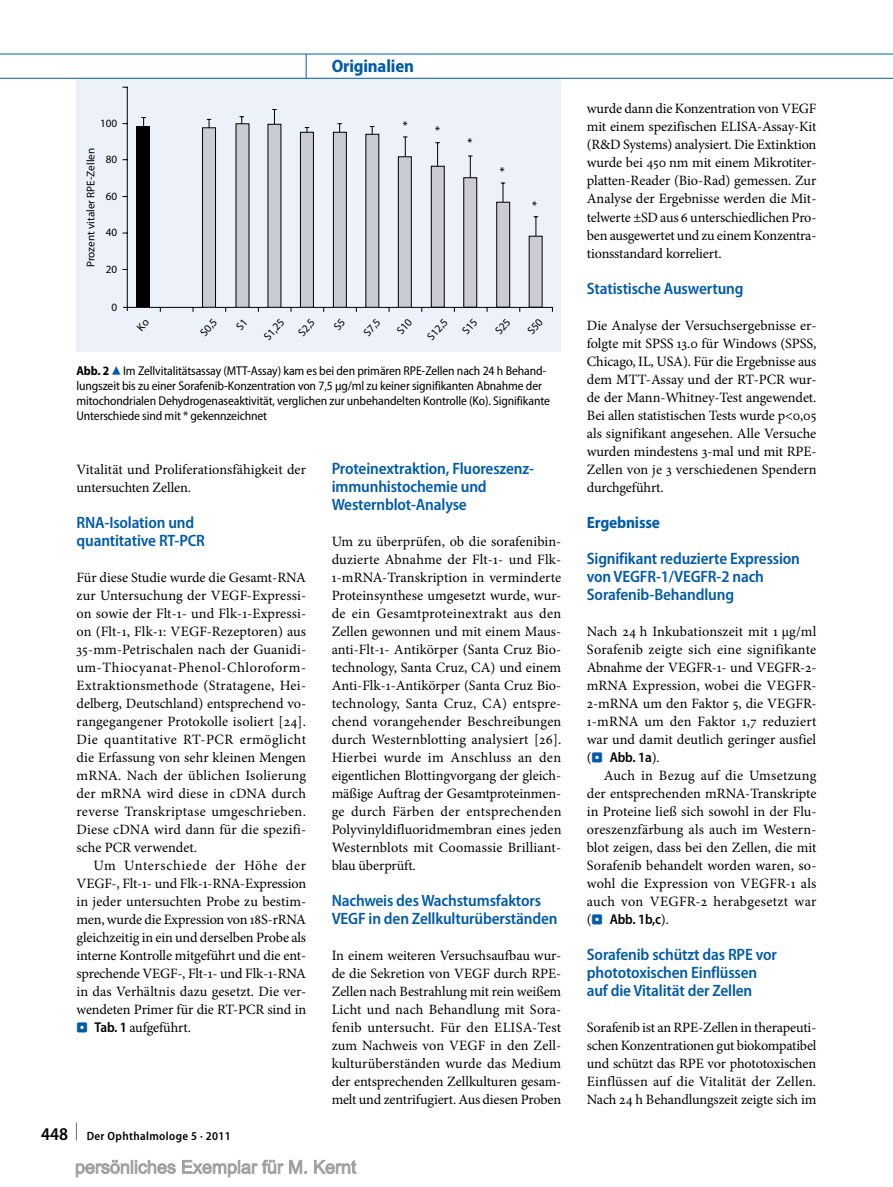
<style>
.page{position:relative;width:893px;height:1187px;background:#fff}
.page>*{position:absolute;margin:0;border:0;box-sizing:border-box;transform-origin:0 0}
.t1{font:700 semi-condensed 18px "Myriad Pro";letter-spacing:-.01em;color:#005ba9}
.t2{font:600 semi-condensed 16.5px/18px "Myriad Pro";letter-spacing:-.01em;color:#005ba9}
.t3{font:700 semi-condensed 16.5px "Myriad Pro";letter-spacing:-.01em;color:#005ba9}
.t4{font:14.25px/18px "Minion Pro";color:#000;text-align:justify}
.t5{font:600 semi-condensed 14.25px "Myriad Pro";letter-spacing:-.01em;color:#000}
.t6{font:semi-condensed 12.75px/15px "Myriad Pro";letter-spacing:-.01em;color:#000}
.t7{font:600 semi-condensed 12px "Myriad Pro";letter-spacing:.03em;color:#000}
.t8{font:11.1px "Myriad Pro";color:#000}
.t9{font:600 11.1px "Myriad Pro";color:#000}
.s1{font-weight:700}
.s2{font-family:"S Buttons";font-stretch:normal;font-size:14.25px;color:#005ba9}
.s3{font-style:italic}
.s4{font-family:"S Buttons";font-size:13.5px;color:#005ba9}
.s5{font-family:"Myriad Pro";font-weight:600;font-stretch:semi-condensed}
.s6{font-size:18px}
.s7{font-family:"Minion Pro";font-weight:400;font-stretch:normal}
.s8{font-family:"S Buttons";font-weight:400;font-stretch:normal;font-size:13.5px;color:#005ba9}
</style>
<div class="page">
<div style="left:77px;top:78px;width:484px;height:273px;background:#edf1fa"></div>
<hr style="left:127px;top:87px;width:1px;height:224px;background:#000">
<hr style="left:123px;top:307px;width:429px;height:1px;background:#000">
<div style="left:137px;top:126px;width:13px;height:181px;background:#000"></div>
<svg style="left:141px;top:117px;width:5px;height:9px"></svg>
<svg style="left:207px;top:119px;width:4px;height:8px"></svg>
<svg style="left:239px;top:116px;width:5px;height:7px"></svg>
<svg style="left:272px;top:109px;width:5px;height:15px"></svg>
<svg style="left:305px;top:127px;width:4px;height:5px"></svg>
<svg style="left:337px;top:123px;width:5px;height:9px"></svg>
<svg style="left:370px;top:126px;width:4px;height:8px"></svg>
<svg style="left:403px;top:136px;width:5px;height:20px"></svg>
<svg style="left:435px;top:142px;width:5px;height:24px"></svg>
<svg style="left:468px;top:156px;width:5px;height:21px"></svg>
<svg style="left:501px;top:182px;width:4px;height:20px"></svg>
<svg style="left:534px;top:216px;width:4px;height:20px"></svg>
<div style="left:203px;top:128px;width:13px;height:179px;background:#cbccd3"></div>
<div style="left:202px;top:127px;width:14px;height:180px;border:1px solid #000"></div>
<div style="left:236px;top:124px;width:13px;height:183px;background:#cbccd3"></div>
<div style="left:268px;top:124px;width:13px;height:183px;background:#cbccd3"></div>
<div style="left:300px;top:132px;width:13px;height:175px;background:#cbccd3"></div>
<div style="left:300px;top:132px;width:14px;height:175px;border:1px solid #000"></div>
<div style="left:333px;top:132px;width:13px;height:175px;background:#cbccd3"></div>
<div style="left:333px;top:132px;width:14px;height:175px;border:1px solid #000"></div>
<div style="left:366px;top:134px;width:13px;height:173px;background:#cbccd3"></div>
<div style="left:398px;top:157px;width:13px;height:150px;background:#cbccd3"></div>
<div style="left:398px;top:156px;width:14px;height:151px;border:1px solid #000"></div>
<div style="left:431px;top:166px;width:13px;height:141px;background:#cbccd3"></div>
<div style="left:431px;top:166px;width:14px;height:141px;border:1px solid #000"></div>
<div style="left:464px;top:178px;width:13px;height:129px;background:#cbccd3"></div>
<div style="left:463px;top:177px;width:14px;height:130px;border:1px solid #000"></div>
<div style="left:497px;top:202px;width:13px;height:105px;background:#cbccd3"></div>
<div style="left:496px;top:202px;width:14px;height:105px;border:1px solid #000"></div>
<div style="left:529px;top:236px;width:13px;height:71px;background:#cbccd3"></div>
<hr style="left:0;top:54px;width:893px;height:1px;background:#005ba9">
<hr style="left:0;top:78px;width:893px;height:1px;background:#005ba9">
<svg style="left:306px;top:54px;width:1px;height:25px"></svg>
<svg style="left:75px;top:1159px;width:282px;height:18px"></svg>
<p class="t8" style="left:100px;top:116px;width:19px">100</p>
<p class="t8" style="left:106px;top:152px;width:13px">80</p>
<p class="t8" style="left:106px;top:189px;width:13px">60</p>
<p class="t8" style="left:106px;top:226px;width:13px">40</p>
<p class="t8" style="left:106px;top:262px;width:13px">20</p>
<p class="t8" style="left:112px;top:300px;width:7px">0</p>
<p class="t8" style="left:84px;top:267px;width:121px;rotate:-90deg">Prozent vitaler RPE-Zellen</p>
<p class="t1" style="left:332px;top:56px;width:84px">Originalien</p>
<p class="t9" style="left:403px;top:118px;width:6px">*</p>
<p class="t9" style="left:435px;top:124px;width:6px">*</p>
<p class="t9" style="left:467px;top:135px;width:6px">*</p>
<p class="t9" style="left:500px;top:164px;width:6px">*</p>
<p class="t9" style="left:532px;top:198px;width:6px">*</p>
<p class="t8" style="left:197px;top:330px;width:21px;rotate:-49deg">S0,5</p>
<p class="t8" style="left:261px;top:334px;width:27px;rotate:-49deg">S1,25</p>
<p class="t8" style="left:295px;top:330px;width:21px;rotate:-49deg">S2,5</p>
<p class="t8" style="left:361px;top:330px;width:21px;rotate:-49deg">S7,5</p>
<p class="t8" style="left:424px;top:334px;width:27px;rotate:-49deg">S12,5</p>
<p class="t6" style="left:77px;top:363px;width:475px"><span class="s1">Abb. 2</span><span class="s2">8</span>Im Zellvitalitätsassay (MTT-Assay) kam es bei den primären RPE-Zellen nach 24 h Behand&shy;lungszeit bis zu einer Sorafenib-Konzentration von 7,5 µg/ml zu keiner signifikanten Abnahme der mitochondrialen Dehydrogenaseaktivität, verglichen zur unbehandelten Kontrolle (Ko). Signifikante Unterschiede sind mit * gekennzeichnet</p>
<p class="t4" style="left:77px;top:460px;width:231px">Vitalität und Proliferationsfähigkeit der untersuchten Zellen.</p>
<p class="t2" style="left:77px;top:513px;width:130px">RNA-Isolation und quantitative RT-PCR</p>
<p class="t4" style="left:77px;top:568px;width:231px">Für diese Studie wurde die Gesamt-RNA zur Untersuchung der VEGF-Expressi&shy;on sowie der Flt-1- und Flk-1<span class="s3">-</span>Expressi&shy;on (Flt-1, Flk-1: VEGF-Rezeptoren) aus 35-mm-Petrischalen nach der Guanidi&shy;um-Thiocyanat-Phenol-Chloroform-Extraktionsmethode (Stratagene, Hei&shy;delberg, Deutschland) entsprechend vo&shy;rangegangener Protokolle isoliert [24].<br>Die quantitative RT-PCR ermöglicht die Erfassung von sehr kleinen Mengen mRNA. Nach der üblichen Isolierung der mRNA wird diese in cDNA durch reverse Transkriptase umgeschrieben.<br>Diese cDNA wird dann für die spezifi&shy;sche PCR verwendet.</p>
<p class="t4" style="left:77px;top:856px;width:231px;text-indent:17px">Um Unterschiede der Höhe der VEGF-, Flt-1- und Flk-1-RNA-Expression in jeder untersuchten Probe zu bestim&shy;men, wurde die Expression von 18S-rRNA gleichzeitig in ein und derselben Probe als interne Kontrolle mitgeführt und die ent&shy;sprechende VEGF-, Flt-1- und Flk-1-RNA in das Verhältnis dazu gesetzt. Die ver&shy;wendeten Primer für die RT-PCR sind in <span class="s4">.</span> <span class="s5">Tab. 1</span> aufgeführt.</p>
<p class="t7" style="left:41px;top:1129px;width:191px"><span class="s6">448 </span><sup>|</sup> Der Ophthalmologe 5 · 2011</p>
<p class="t2" style="left:332px;top:459px;width:204px">Proteinextraktion, Fluoreszenz&shy;immunhistochemie und<br>Westernblot-Analyse</p>
<p class="t4" style="left:332px;top:532px;width:231px;text-align:left">Um zu überprüfen, ob die sorafenibin&shy;duzierte Abnahme der Flt-1- und Flk-1-mRNA-Transkription in verminderte Proteinsynthese umgesetzt wurde, wur&shy;de ein Gesamtproteinextrakt aus den Zellen gewonnen und mit einem Maus-- anti-Flt-1- Antikörper (Santa Cruz Bio&shy;technology, Santa Cruz, CA) und einem Anti-Flk-1-Antikörper (Santa Cruz Bio&shy;technology, Santa Cruz, CA) entspre&shy;chend vorangehender Beschreibungen durch Westernblotting analysiert [26].<br>Hierbei wurde im Anschluss an den eigentlichen Blottingvorgang der gleich&shy;mäßige Auftrag der Gesamtproteinmen&shy;ge durch Färben der entsprechenden Polyvinyldifluoridmembran eines jeden Westernblots mit Coomassie Brilliant&shy;blau überprüft.</p>
<p class="t2" style="left:332px;top:891px;width:227px">Nachweis des Wachstumsfaktors<br>VEGF in den Zellkulturüberständen</p>
<p class="t4" style="left:332px;top:946px;width:231px">In einem weiteren Versuchsaufbau wur&shy;de die Sekretion von VEGF durch RPE-Zellen nach Bestrahlung mit rein weißem Licht und nach Behandlung mit Sora&shy;fenib untersucht. Für den ELISA-Test zum Nachweis von VEGF in den Zell&shy;kulturüberständen wurde das Medium der entsprechenden Zellkulturen gesam&shy;melt und zentrifugiert. Aus diesen Proben</p>
<p class="t4" style="left:587px;top:100px;width:231px">wurde dann die Konzentration von VEGF mit einem spezifischen ELISA-Assay-Kit (R&amp;D Systems) analysiert. Die Extinktion wurde bei 450 nm mit einem Mikrotiter&shy;platten-Reader (Bio-Rad) gemessen. Zur Analyse der Ergebnisse werden die Mit&shy;telwerte ±SD aus 6 unterschiedlichen Pro&shy;ben ausgewertet und zu einem Konzentra&shy;tionsstandard korreliert.</p>
<p class="t2" style="left:587px;top:279px;width:158px">Statistische Auswertung</p>
<p class="t4" style="left:587px;top:316px;width:231px;text-align:left">Die Analyse der Versuchsergebnisse er&shy;folgte mit SPSS 13.0 für Windows (SPSS, Chicago, IL, USA). Für die Ergebnisse aus dem MTT-Assay und der RT-PCR wur&shy;de der Mann-Whitney-Test angewendet.<br>Bei allen statistischen Tests wurde p&lt;0,05 als signifikant angesehen. Alle Versuche wurden mindestens 3-mal und mit RPE-Zellen von je 3 verschiedenen Spendern durchgeführt.</p>
<p class="t3" style="left:587px;top:513px;width:75px">Ergebnisse</p>
<p class="t2" style="left:587px;top:549px;width:215px">Signifikant reduzierte Expression von VEGFR-1/VEGFR-2 nach<br>Sorafenib-Behandlung</p>
<p class="t4" style="left:587px;top:622px;width:231px">Nach 24 h Inkubationszeit mit 1 µg/ml Sorafenib zeigte sich eine signifikante Abnahme der VEGFR-1- und VEGFR-2- mRNA Expression, wobei die VEGFR-2-mRNA um den Faktor 5, die VEGFR-1-mRNA um den Faktor 1,7 reduziert war und damit deutlich geringer ausfiel</p>
<p class="t5" style="left:587px;top:749px;width:74px"><span class="s7">(</span><span class="s8">.</span> Abb. 1a<span class="s7">).</span></p>
<p class="t4" style="left:587px;top:766px;width:231px;text-indent:17px">Auch in Bezug auf die Umsetzung der entsprechenden mRNA--Transkripte in Proteine ließ sich sowohl in der Flu&shy;oreszenzfärbung als auch im Western&shy;blot zeigen, dass bei den Zellen, die mit Sorafenib behandelt worden waren, so&shy;wohl die Expression von VEGFR-1 als auch von VEGFR-2 herabgesetzt war</p>
<p class="t5" style="left:587px;top:911px;width:84px"><span class="s7">(</span><span class="s8">.</span> Abb. 1b,c<span class="s7">).</span></p>
<p class="t2" style="left:587px;top:945px;width:192px">Sorafenib schützt das RPE vor phototoxischen Einflüssen auf die Vitalität der Zellen</p>
<p class="t4" style="left:587px;top:1018px;width:231px">Sorafenib ist an RPE-Zellen in therapeuti&shy;schen Konzentrationen gut biokompatibel und schützt das RPE vor phototoxischen Einflüssen auf die Vitalität der Zellen.<br>Nach 24 h Behandlungszeit zeigte sich im</p>
</div>
